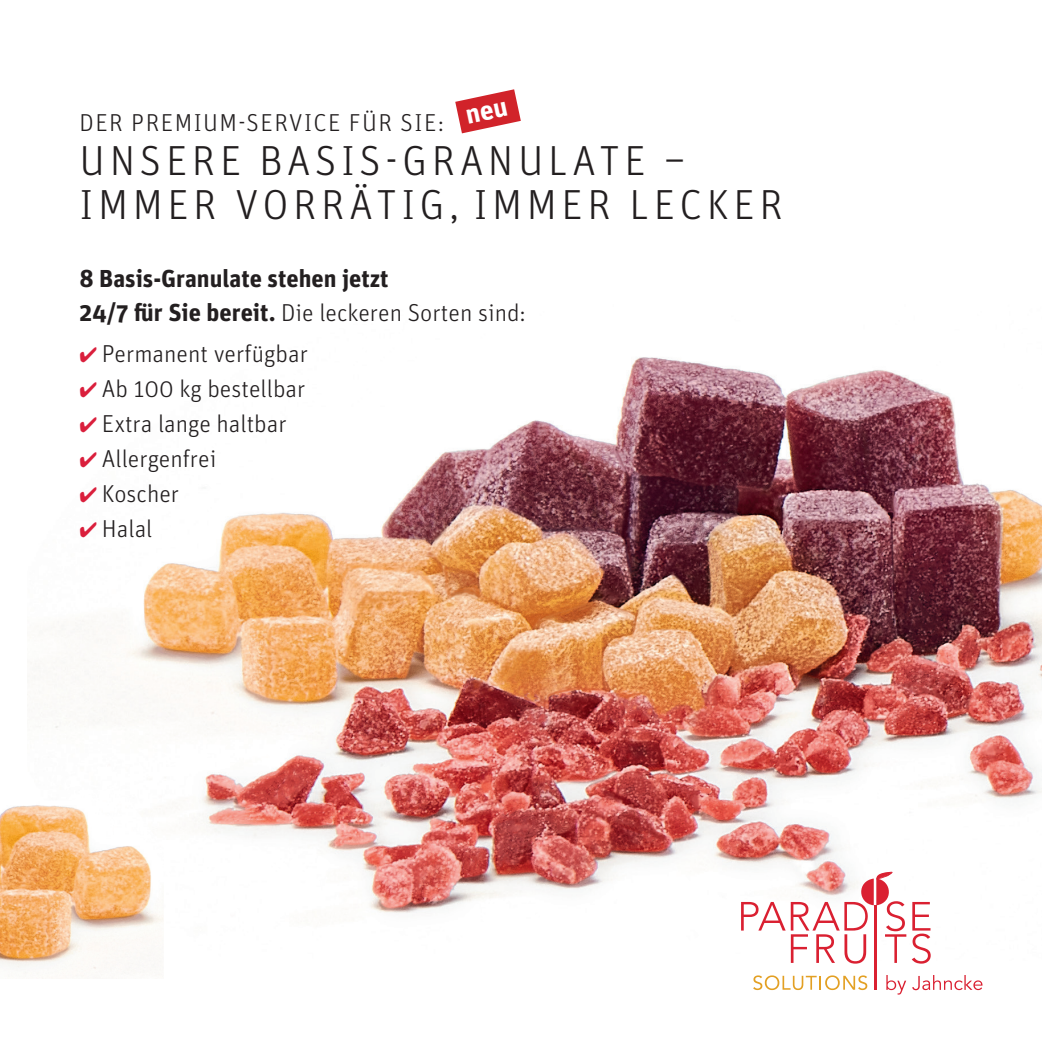
<style>
.page{position:relative;width:1042px;height:1042px;background:#fff}
.page>*{position:absolute;margin:0;border:0;box-sizing:border-box;transform-origin:0 0}
.t1{font:300 42px/43.8px "Unit OT";letter-spacing:.11em;color:#231f20}
.t2{font:300 24.5px "Unit OT";color:#231f20}
.t3{font:700 24.5px "Unit OT";color:#231f20}
.t4{font:300 24.5px "Unit OT";letter-spacing:.06em;color:#231f20}
.s1{font-weight:700}
.s2{color:#da1f3c}
</style>
<div class="page">
<img style="left:27px;top:357px;width:1015px;height:603px">
<img style="left:0;top:785px;width:164px;height:194px">
<svg style="left:753px;top:975px;width:114px;height:15px"></svg>
<svg style="left:886px;top:975px;width:20px;height:19px"></svg>
<svg style="left:912px;top:975px;width:70px;height:15px"></svg>
<svg style="left:741px;top:902px;width:44px;height:28px"></svg>
<svg style="left:791px;top:871px;width:115px;height:92px"></svg>
<svg style="left:912px;top:902px;width:18px;height:61px"></svg>
<hr style="left:874px;top:905px;width:2px;height:85px;background:#da2031">
<svg style="left:455px;top:89px;width:66px;height:44px"></svg>
<p class="t4" style="left:79px;top:108px;width:366px">DER PREMIUM-SERVICE FÜR SIE:</p>
<p class="t1" style="left:80px;top:139px;width:705px">UNSERE BASIS-GRANULATE –<br>IMMER VORRÄTIG, IMMER LECKER</p>
<p class="t3" style="left:79px;top:263px;width:311px">8 Basis-Granulate stehen jetzt</p>
<p class="t2" style="left:79px;top:298px;width:448px"><span class="s1">24/7 für Sie bereit.</span> Die leckeren Sorten sind:</p>
<p class="t2" style="left:79px;top:339px;width:230px"><span class="s2">✔</span> Permanent verfügbar</p>
<p class="t2" style="left:79px;top:374px;width:227px"><span class="s2">✔</span> Ab 100 kg bestellbar</p>
<p class="t2" style="left:79px;top:409px;width:209px"><span class="s2">✔</span> Extra lange haltbar</p>
<p class="t2" style="left:79px;top:444px;width:138px"><span class="s2">✔</span> Allergenfrei</p>
<p class="t2" style="left:79px;top:479px;width:101px"><span class="s2">✔</span> Koscher</p>
<p class="t2" style="left:79px;top:514px;width:75px"><span class="s2">✔</span> Halal</p>
</div>
